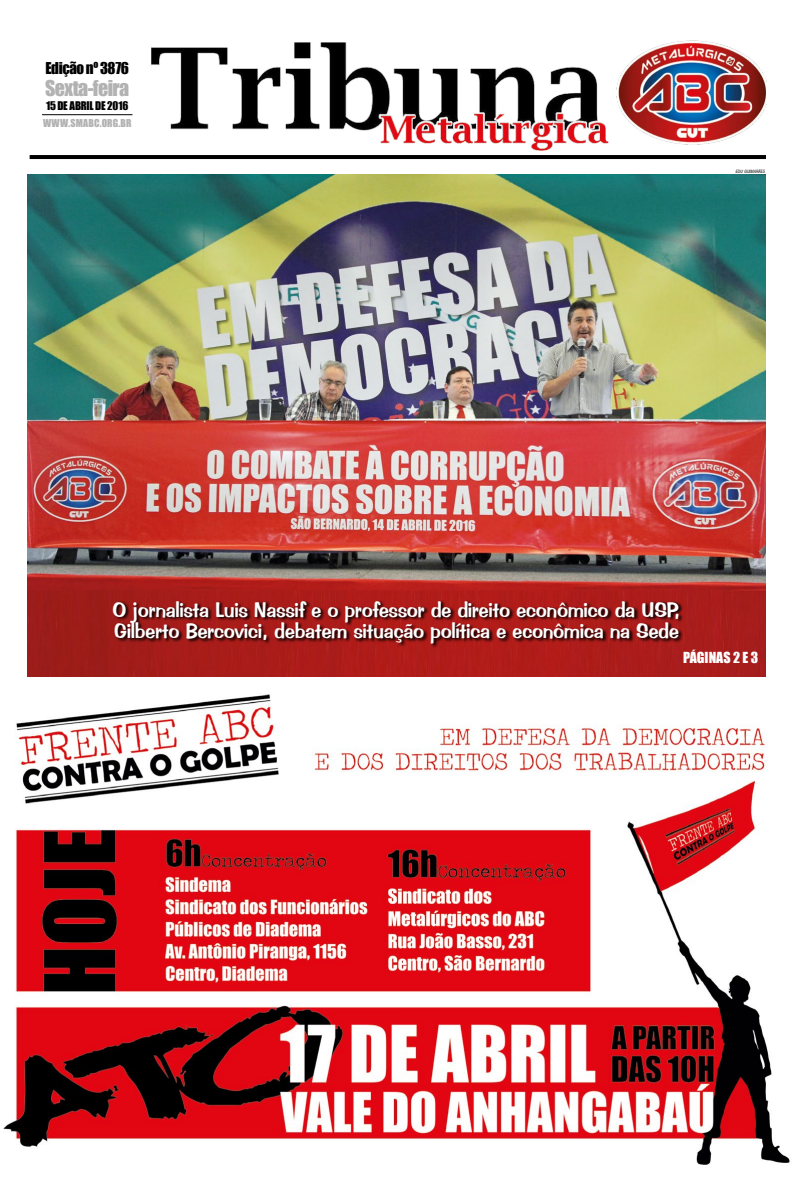
<style>
.page{position:relative;width:794px;height:1191px;background:#fff}
.page>*{position:absolute;margin:0;border:0;box-sizing:border-box;transform-origin:0 0}
.t1{font:21px/21px "Impress BT";letter-spacing:-.02em;color:#fff}
.t2{font:20px "Impact";color:#b3b2b2}
.t3{font:15px "Impact";letter-spacing:-.025em;color:#000}
.t4{font:14px "Impact";color:#fff}
.t5{font:11px "Impact";letter-spacing:-.015em;color:#000}
.t6{font:10px "Impact";letter-spacing:.015em;color:#b3b2b2}
.t7{font:italic condensed 4.4px "Swiss 721 BT";color:#000}
</style>
<div class="page">
<img style="left:3px;top:669px;width:787px;height:496px">
<img style="left:28px;top:175px;width:737px;height:501px">
<img style="left:151px;top:40px;width:615px;height:111px">
<hr style="left:30px;top:155px;width:736px;height:4px;background:#000">
<hr style="left:42px;top:114px;width:90px;height:1px;background:#000">
<svg style="left:113px;top:600px;width:570px;height:47px"></svg>
<p class="t3" style="left:45px;top:57px;width:85px">EDIÇÃO Nº 3876</p>
<p class="t2" style="left:45px;top:72px;width:86px">SEXTA-FEIRA</p>
<p class="t5" style="left:46px;top:98px;width:84px">15 DE ABRIL DE 2016</p>
<p class="t6" style="left:43px;top:115px;width:90px">WWW.SMABC.ORG.BR</p>
<p class="t7" style="left:735px;top:169px;width:31px">EDU GUIMARÃES</p>
<p class="t1" style="left:112px;top:599px;width:569px">O jornalista Luis Nassif e o professor de direito econômico da USP,<br>Gilberto Bercovici, debatem situação política e econômica na Sede</p>
<p class="t4" style="left:683px;top:646px;width:77px">PÁGINAS 2 E 3</p>
</div>
